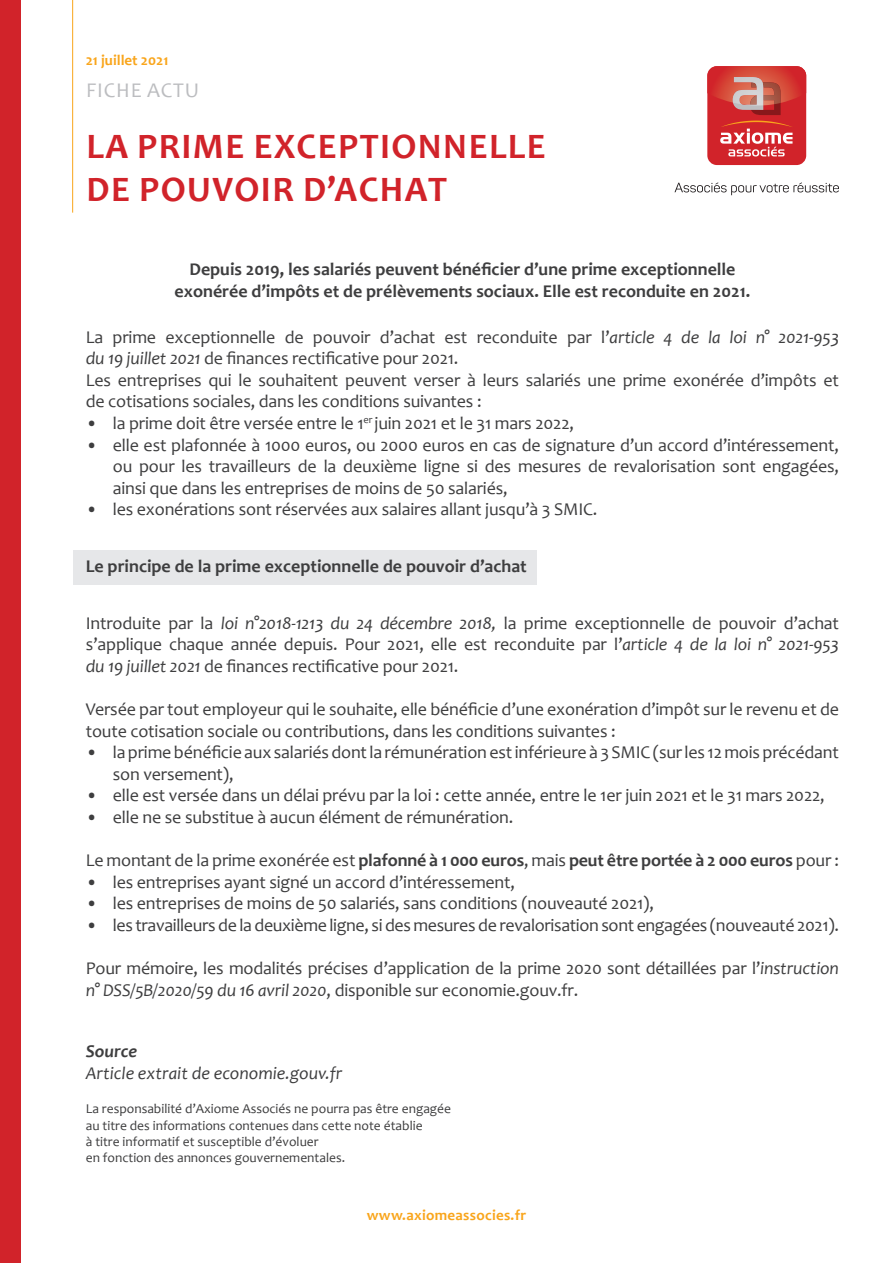
<style>
.page{position:relative;width:893px;height:1263px;background:#fff}
.page>*{position:absolute;margin:0;border:0;box-sizing:border-box;transform-origin:0 0}
.t1{font:700 36px/43.2px "Candara";letter-spacing:.04em;color:#d1232a}
.t2{font:21px "Candara";letter-spacing:.04em;color:#bcbdc0}
.t3{font:18px/21.6px "Candara";letter-spacing:-.01em;color:#3e3e3f}
.t4{font:700 18px/21.6px "Candara";color:#3e3e3f;text-align:center}
.t5{font:italic 18px "Candara";color:#3e3e3f}
.t6{font:italic 700 18px "Candara";color:#3e3e3f}
.t7{font:700 15px "Candara";letter-spacing:.02em;color:#f9a51b}
.t8{font:700 15px "Candara";color:#f9a51b}
.t9{font:13.5px/16.2px "Candara";color:#3e3e3f}
.s1{font-style:italic}
.s2{font-weight:400}
</style>
<div class="page">
<div style="left:0;top:0;width:20px;height:1263px;background:#d1232a"></div>
<hr style="left:72px;top:0;width:1px;height:213px;background:#f9a51b">
<svg style="left:674px;top:182px;width:165px;height:13px"></svg>
<div style="left:707px;top:66px;width:99px;height:99px;background:#d1232a;border-radius:10px"></div>
<svg style="left:720px;top:121px;width:73px;height:35px"></svg>
<img style="left:707px;top:66px;width:99px;height:39px">
<svg style="left:734px;top:77px;width:47px;height:38px"></svg>
<img style="left:733px;top:77px;width:30px;height:29px">
<div style="left:73px;top:550px;width:464px;height:34px;background:#e6e7e9"></div>
<p class="t8" style="left:86px;top:50px;width:84px">21 juillet 2021</p>
<p class="t2" style="left:86px;top:77px;width:114px">FICHE ACTU</p>
<h1 class="t1" style="left:86px;top:124px;width:461px">LA PRIME EXCEPTIONNELLE<br>DE POUVOIR D’ACHAT</h1>
<p class="t4" style="left:175px;top:258px;width:577px">Depuis 2019, les salariés peuvent bénéficier d’une prime exceptionnelle exonérée d’impôts et de prélèvements sociaux. Elle est reconduite en 2021.</p>
<p class="t3" style="left:86px;top:326px;width:755px">La prime exceptionnelle de pouvoir d’achat est reconduite par l’<span class="s1">article 4 de la loi n° 2021-953 du 19 juillet 2021</span> de finances rectificative pour 2021.<br>Les entreprises qui le souhaitent peuvent verser à leurs salariés une prime exonérée d’impôts et de cotisations sociales, dans les conditions suivantes :</p>
<p class="t3" style="left:86px;top:412px;width:490px">• la prime doit être versée entre le 1<sup>er</sup> juin 2021 et le 31 mars 2022,</p>
<p class="t3" style="left:113px;top:434px;width:728px;text-align:justify;text-indent:-27px">• elle est plafonnée à 1000 euros, ou 2000 euros en cas de signature d’un accord d’intéressement, ou pour les travailleurs de la deuxième ligne si des mesures de revalorisation sont engagées, ainsi que dans les entreprises de moins de 50 salariés,</p>
<p class="t3" style="left:86px;top:499px;width:513px">• les exonérations sont réservées aux salaires allant jusqu’à 3 SMIC.</p>
<p class="t4" style="left:86px;top:555px;width:442px">Le principe de la prime exceptionnelle de pouvoir d’achat</p>
<p class="t3" style="left:86px;top:612px;width:755px;text-align:justify">Introduite par la <span class="s1">loi n°2018-1213 du 24 décembre 2018,</span> la prime exceptionnelle de pouvoir d’achat s’applique chaque année depuis. Pour 2021, elle est reconduite par l’<span class="s1">article 4 de la loi n° 2021-953 du 19 juillet 2021</span> de finances rectificative pour 2021.</p>
<p class="t3" style="left:86px;top:698px;width:755px">Versée par tout employeur qui le souhaite, elle bénéficie d’une exonération d’impôt sur le revenu et de toute cotisation sociale ou contributions, dans les conditions suivantes :</p>
<p class="t3" style="left:113px;top:741px;width:728px;text-indent:-27px">• la prime bénéficie aux salariés dont la rémunération est inférieure à 3 SMIC (sur les 12 mois précédant son versement),</p>
<p class="t3" style="left:86px;top:784px;width:740px">• elle est versée dans un délai prévu par la loi : cette année, entre le 1er juin 2021 et le 31 mars 2022,</p>
<p class="t3" style="left:86px;top:806px;width:429px">• elle ne se substitue à aucun élément de rémunération.</p>
<p class="t4" style="left:86px;top:849px;width:755px"><span class="s2">Le montant de la prime exonérée est</span> plafonné à 1 000 euros<span class="s2">, mais</span> peut être portée à 2 000 euros <span class="s2">pour :</span></p>
<p class="t3" style="left:86px;top:871px;width:431px">• les entreprises ayant signé un accord d’intéressement,</p>
<p class="t3" style="left:86px;top:892px;width:570px">• les entreprises de moins de 50 salariés, sans conditions (nouveauté 2021),</p>
<p class="t3" style="left:86px;top:914px;width:755px">• les travailleurs de la deuxième ligne, si des mesures de revalorisation sont engagées (nouveauté 2021).</p>
<p class="t3" style="left:86px;top:957px;width:755px">Pour mémoire, les modalités précises d’application de la prime 2020 sont détaillées par l’<span class="s1">instruction n° DSS/5B/2020/59 du 16 avril 2020</span>, disponible sur economie.gouv.fr.</p>
<p class="t6" style="left:86px;top:1040px;width:53px">Source</p>
<p class="t5" style="left:86px;top:1061px;width:258px">Article extrait de economie.gouv.fr</p>
<p class="t9" style="left:86px;top:1101px;width:367px">La responsabilité d’Axiome Associés ne pourra pas être engagée au titre des informations contenues dans cette note établie<br>à titre informatif et susceptible d’évoluer<br>en fonction des annonces gouvernementales.</p>
<p class="t7" style="left:367px;top:1205px;width:161px">www.axiomeassocies.fr</p>
</div>
